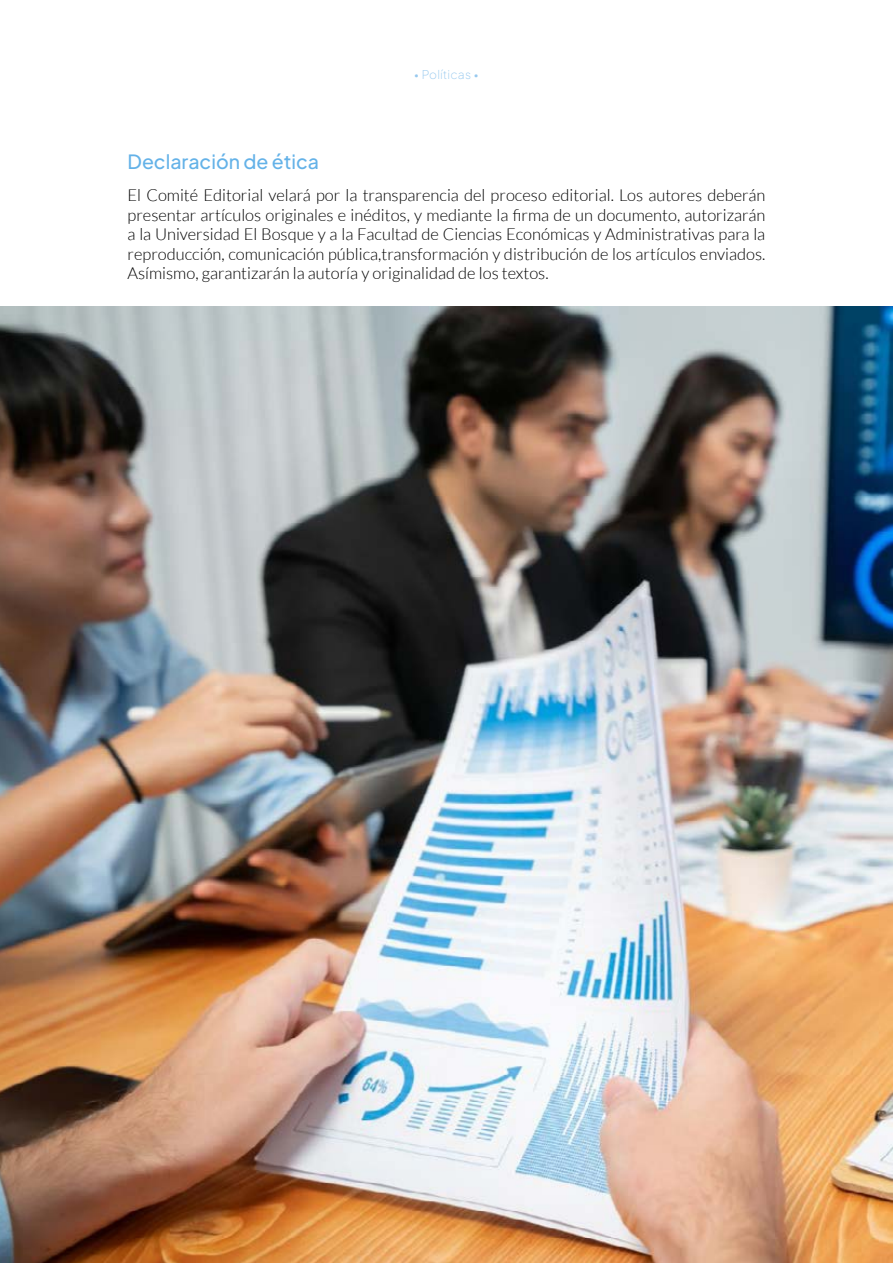
<style>
.page{position:relative;width:893px;height:1263px;background:#fff}
.page>*{position:absolute;margin:0;border:0;box-sizing:border-box;transform-origin:0 0}
.t1{font:500 19.5px "Plus Jakarta Sans";color:#64b2e8}
.t2{font:300 16.5px/19.5px "Lato";color:#000;text-align:justify}
.t3{font:200 12px "Plus Jakarta Sans";letter-spacing:.02em;color:#97c9ef}
</style>
<div class="page">
<img style="left:0;top:306px;width:893px;height:957px">
<p class="t3" style="left:414px;top:65px;width:67px">• Políticas •</p>
<p class="t1" style="left:128px;top:146px;width:193px">Declaración de ética</p>
<p class="t2" style="left:128px;top:186px;width:639px">El Comité Editorial velará por la transparencia del proceso editorial. Los autores deberán presentar artículos originales e inéditos, y mediante la firma de un documento, autorizarán a la Universidad El Bosque y a la Facultad de Ciencias Económicas y Administrativas para la reproducción, comunicación pública,transformación y distribución de los artículos enviados.<br>Asímismo, garantizarán la autoría y originalidad de los textos.</p>
</div>
